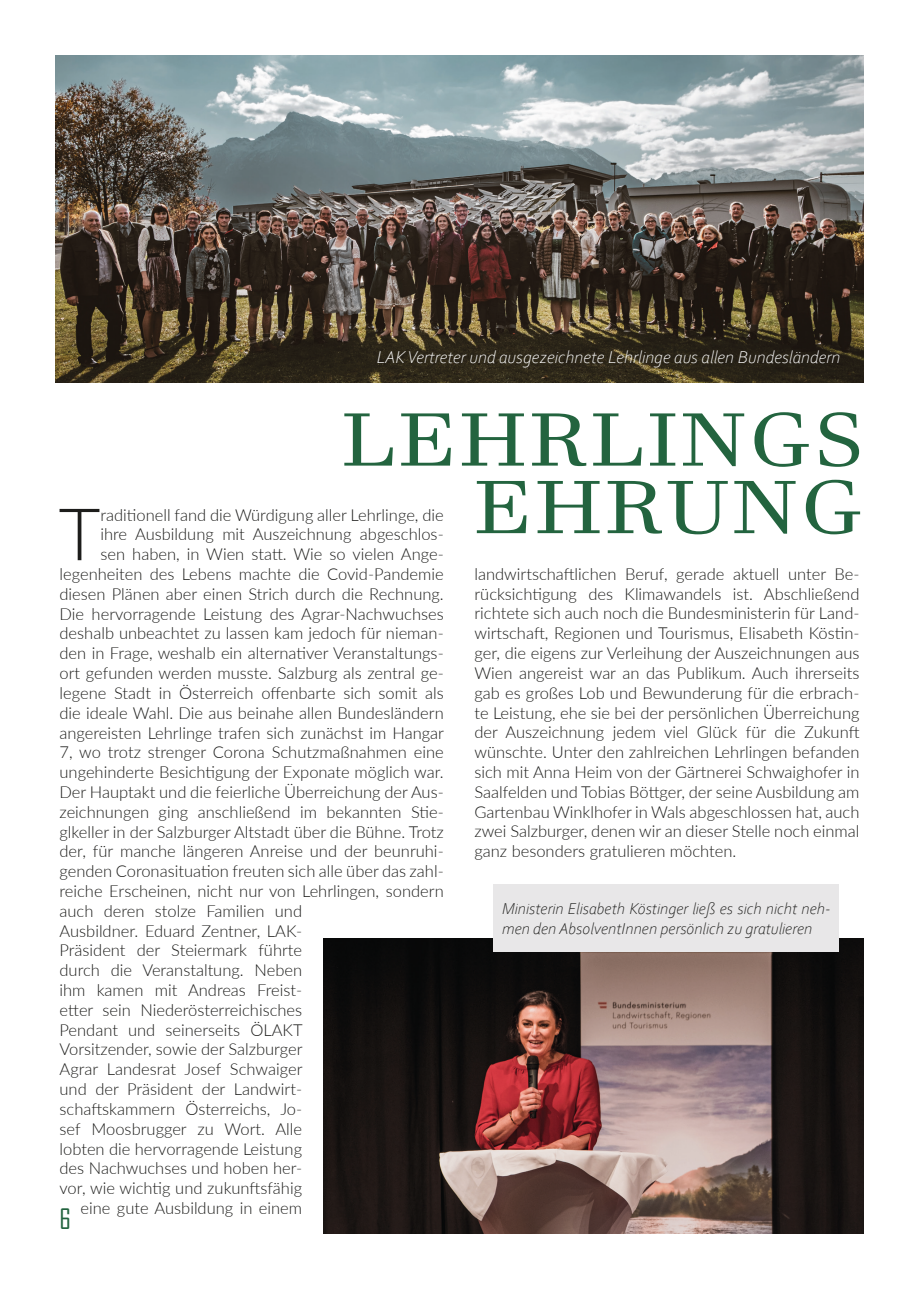
<style>
.page{position:relative;width:919px;height:1289px;background:#fff}
.page>*{position:absolute;margin:0;border:0;box-sizing:border-box;transform-origin:0 0}
.t1{font:73.5px "Javanese Text";letter-spacing:.03em;color:#23643f;scale:1.18 1}
.t2{font:300 72.45px "Lato";color:#1d1d1b}
.t3{font:27px "Agency FB";color:#23643f}
.t4{font:italic 300 18px "Corbel";color:#fff}
.t5{font:300 16.5px/19.8px "Lato";color:#1d1d1b;text-align:justify}
.t6{font:italic 300 16.5px/19.8px "Corbel";color:#1d1d1b}
</style>
<div class="page">
<img style="left:323px;top:938px;width:540px;height:295px">
<img style="left:55px;top:55px;width:808px;height:328px">
<div style="left:493px;top:884px;width:345px;height:67px;background:#e8e7e8"></div>
<p class="t4" style="left:377px;top:345px;width:465px">LAK Vertreter und ausgezeichnete Lehrlinge aus allen Bundesländern</p>
<p class="t1" style="left:341px;top:397px;width:444px">LEHRLINGS</p>
<p class="t1" style="left:474px;top:465px;width:332px">EHRUNG</p>
<p class="t2" style="left:58px;top:483px;width:43px">T</p>
<p class="t5" style="left:100px;top:504px;width:345px">raditionell fand die Würdigung aller Lehrlinge, die</p>
<p class="t5" style="left:100px;top:524px;width:345px">ihre Ausbildung mit Auszeichnung abgeschlos-</p>
<p class="t5" style="left:100px;top:544px;width:345px">sen haben, in Wien statt. Wie so vielen Ange-</p>
<p class="t5" style="left:60px;top:563px;width:385px">legenheiten des Lebens machte die Covid-Pandemie</p>
<p class="t5" style="left:60px;top:583px;width:385px">diesen Plänen aber einen Strich durch die Rechnung.</p>
<p class="t5" style="left:60px;top:603px;width:385px">Die hervorragende Leistung des Agrar-Nachwuchses</p>
<p class="t5" style="left:60px;top:623px;width:385px">deshalb unbeachtet zu lassen kam jedoch für nieman-</p>
<p class="t5" style="left:60px;top:643px;width:385px">den in Frage, weshalb ein alternativer Veranstaltungs-</p>
<p class="t5" style="left:60px;top:662px;width:385px">ort gefunden werden musste. Salzburg als zentral ge-</p>
<p class="t5" style="left:60px;top:682px;width:386px">legene Stadt in Österreich offenbarte sich somit als</p>
<p class="t5" style="left:60px;top:702px;width:385px">die ideale Wahl. Die aus beinahe allen Bundesländern</p>
<p class="t5" style="left:60px;top:722px;width:386px">angereisten Lehrlinge trafen sich zunächst im Hangar</p>
<p class="t5" style="left:60px;top:742px;width:385px">7, wo trotz strenger Corona Schutzmaßnahmen eine</p>
<p class="t5" style="left:60px;top:761px;width:385px">ungehinderte Besichtigung der Exponate möglich war.</p>
<p class="t5" style="left:60px;top:781px;width:385px">Der Hauptakt und die feierliche Überreichung der Aus-</p>
<p class="t5" style="left:60px;top:801px;width:385px">zeichnungen ging anschließend im bekannten Stie-</p>
<p class="t5" style="left:60px;top:821px;width:385px">glkeller in der Salzburger Altstadt über die Bühne. Trotz</p>
<p class="t5" style="left:60px;top:841px;width:385px">der, für manche längeren Anreise und der beunruhi-</p>
<p class="t5" style="left:60px;top:860px;width:385px">genden Coronasituation freuten sich alle über das zahl-</p>
<p class="t5" style="left:60px;top:880px;width:385px">reiche Erscheinen, nicht nur von Lehrlingen, sondern</p>
<p class="t5" style="left:60px;top:900px;width:244px">auch deren stolze Familien und</p>
<p class="t5" style="left:60px;top:920px;width:244px">Ausbildner. Eduard Zentner, LAK-</p>
<p class="t5" style="left:60px;top:940px;width:244px">Präsident der Steiermark führte</p>
<p class="t5" style="left:60px;top:959px;width:244px">durch die Veranstaltung. Neben</p>
<p class="t5" style="left:60px;top:979px;width:244px">ihm kamen mit Andreas Freist-</p>
<p class="t5" style="left:60px;top:999px;width:244px">etter sein Niederösterreichisches</p>
<p class="t5" style="left:60px;top:1019px;width:244px">Pendant und seinerseits ÖLAKT</p>
<p class="t5" style="left:60px;top:1039px;width:244px">Vorsitzender, sowie der Salzburger</p>
<p class="t5" style="left:60px;top:1058px;width:244px">Agrar Landesrat Josef Schwaiger</p>
<p class="t5" style="left:60px;top:1078px;width:244px">und der Präsident der Landwirt-</p>
<p class="t5" style="left:60px;top:1098px;width:244px">schaftskammern Österreichs, Jo-</p>
<p class="t5" style="left:60px;top:1118px;width:244px">sef Moosbrugger zu Wort. Alle</p>
<p class="t5" style="left:60px;top:1138px;width:244px">lobten die hervorragende Leistung</p>
<p class="t5" style="left:60px;top:1157px;width:244px">des Nachwuchses und hoben her-</p>
<p class="t5" style="left:60px;top:1177px;width:244px">vor, wie wichtig und zukunftsfähig</p>
<p class="t5" style="left:81px;top:1197px;width:223px">eine gute Ausbildung in einem</p>
<p class="t5" style="left:474px;top:563px;width:386px">landwirtschaftlichen Beruf, gerade aktuell unter Be&shy;rücksichtigung des Klimawandels ist. Abschließend richtete sich auch noch die Bundesministerin für Land&shy;wirtschaft, Regionen und Tourismus, Elisabeth Köstin&shy;ger, die eigens zur Verleihung der Auszeichnungen aus Wien angereist war an das Publikum. Auch ihrerseits gab es großes Lob und Bewunderung für die erbrach&shy;te Leistung, ehe sie bei der persönlichen Überreichung der Auszeichnung jedem viel Glück für die Zukunft wünschte. Unter den zahlreichen Lehrlingen befanden sich mit Anna Heim von der Gärtnerei Schwaighofer in Saalfelden und Tobias Böttger, der seine Ausbildung am Gartenbau Winklhofer in Wals abgeschlossen hat, auch zwei Salzburger, denen wir an dieser Stelle noch einmal ganz besonders gratulieren möchten.</p>
<p class="t6" style="left:502px;top:897px;width:330px">Ministerin Elisabeth Köstinger ließ es sich nicht neh&shy;men den AbsolventInnen persönlich zu gratulieren</p>
<p class="t3" style="left:60px;top:1202px;width:13px">6</p>
</div>
